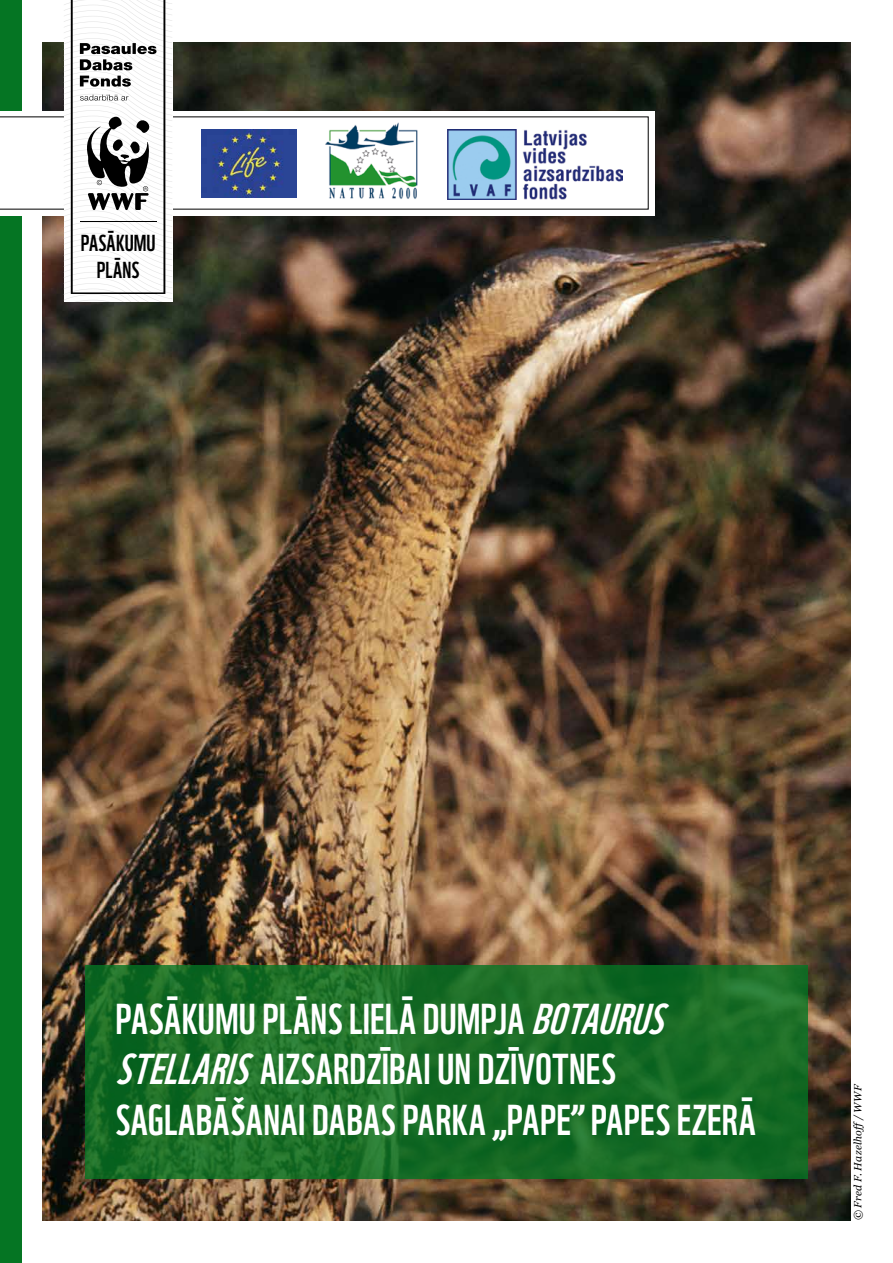
<style>
.page{position:relative;width:893px;height:1263px;background:#fff}
.page>*{position:absolute;margin:0;border:0;box-sizing:border-box;transform-origin:0 0}
.t1{font:42px/50.4px "WWF";letter-spacing:.01em;color:#fff}
.t2{font:22.5px/27px "WWF";letter-spacing:.01em;color:#000;text-align:center}
.t3{font:italic 10.5px "Georgia";letter-spacing:.02em;color:#000}
.s1{font-style:italic}
</style>
<div class="page">
<img style="left:43px;top:43px;width:807px;height:1177px">
<div style="left:0;top:0;width:21px;height:1263px;background:#057523"></div>
<svg style="left:85px;top:965px;width:723px;height:213px;background:#186c26"></svg>
<div style="left:0;top:111px;width:655px;height:105px;background:#fff"></div>
<svg style="left:0;top:116px;width:649px;height:94px"></svg>
<svg style="left:64px;top:0;width:108px;height:301px"></svg>
<img style="left:202px;top:129px;width:94px;height:68px">
<img style="left:324px;top:119px;width:95px;height:82px">
<img style="left:447px;top:130px;width:176px;height:69px">
<p class="t2" style="left:81px;top:227px;width:76px">PASĀKUMU<br>PLĀNS</p>
<p class="t1" style="left:116px;top:990px;width:642px">PASĀKUMU PLĀNS LIELĀ DUMPJA <span class="s1">BOTAURUS<br>STELLARIS</span>AIZSARDZĪBAI UN DZĪVOTNES<br>SAGLABĀŠANAI DABAS PARKA „PAPE” PAPES EZERĀ</p>
<p class="t3" style="left:850px;top:1220px;width:138px;rotate:-90deg">© Fred F. Hazelhoff / WWF</p>
</div>
